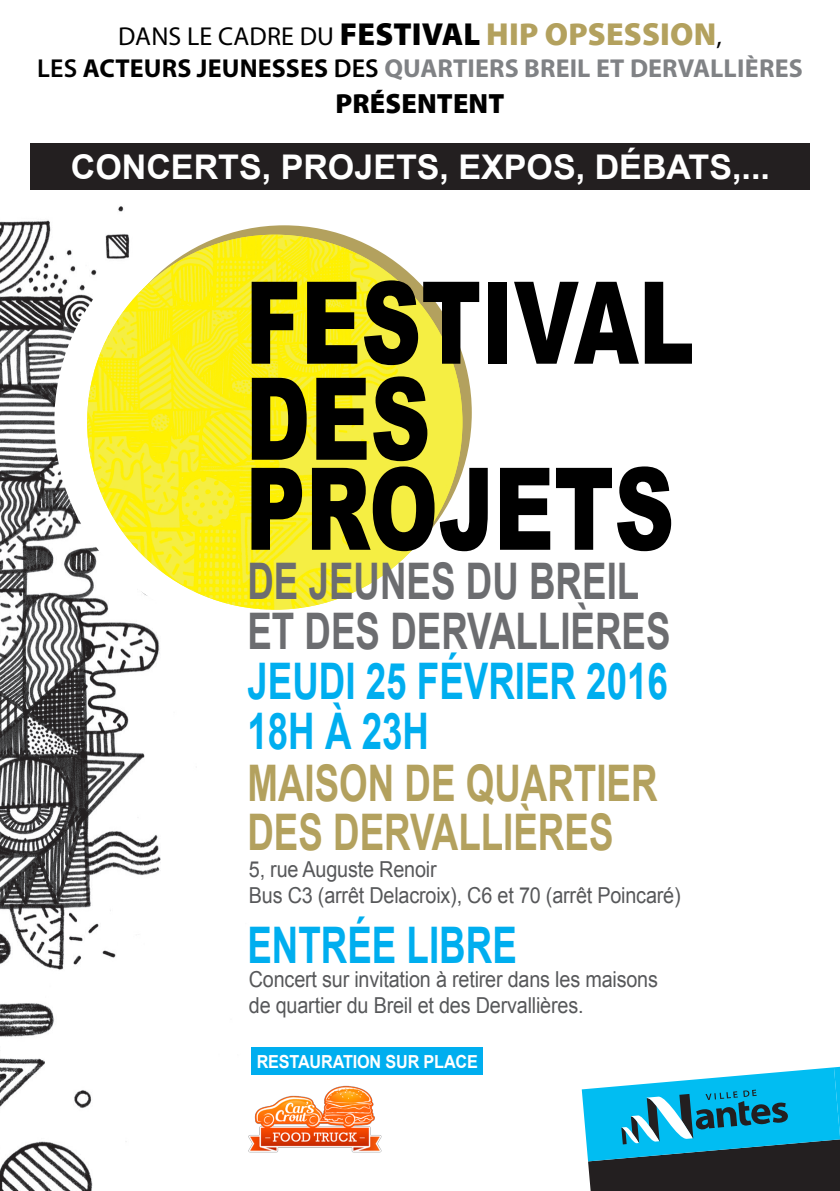
<style>
.page{position:relative;width:840px;height:1191px;background:#fff}
.page>*{position:absolute;margin:0;border:0;box-sizing:border-box;transform-origin:0 0}
.t1{font:900 114.4px "Arial";color:#000;scale:.73 1}
.t2{font:700 50.4px "Arial";color:#00aeef;scale:.73 1}
.t3{font:700 50.4px "Arial";color:#6c6d70;scale:.73 1}
.t4{font:700 50.4px "Arial";color:#b3a15e;scale:.73 1}
.t5{font:700 34px "Arial";color:#fff}
.t6{font:900 28px "Myriad Pro";letter-spacing:.005em;color:#000}
.t7{font:700 26px/32px "Myriad Pro";letter-spacing:.005em;color:#808285;text-align:center}
.t8{font:22px "Arial";letter-spacing:-.01em;color:#57585a;scale:.9 1}
.t9{font:700 18px "Arial";letter-spacing:-.01em;color:#fff;scale:.9 1}
.s1{font-weight:400;color:#000}
.s2{font-weight:900;font-size:32px;color:#000}
.s3{font-weight:900;font-size:32px;color:#b3a15e}
.s4{font-weight:600;color:#000}
.s5{color:#000}
</style>
<div class="page">
<img style="left:0;top:206px;width:161px;height:985px">
<div style="left:54px;top:210px;width:422px;height:422px;background:#fff;border-radius:50%"></div>
<div style="left:96px;top:225px;width:375px;height:375px;background:#b3a15e;border-radius:50%"></div>
<img style="left:87px;top:235px;width:375px;height:374px;border-radius:187px">
<div style="left:30px;top:144px;width:779px;height:46px;background:#231f20"></div>
<svg style="left:581px;top:1066px;width:258px;height:125px;background:#328ba4"></svg>
<div style="left:251px;top:1047px;width:232px;height:28px;background:#00aeef"></div>
<img style="left:248px;top:1085px;width:134px;height:68px">
<p class="t7" style="left:37px;top:19px;width:766px"><span class="s1">DANS LE CADRE DU</span> <span class="s2">FESTIVAL</span> <span class="s3">HIP OPSESSION</span><span class="s1">,<br></span><span class="s4">LES</span> <span class="s5">ACTEURS JEUNESSES</span> <span class="s4">DES</span> QUARTIERS BREIL ET DERVALLIÈRES</p>
<p class="t6" style="left:335px;top:88px;width:170px">PRÉSENTENT</p>
<p class="t5" style="left:71px;top:145px;width:700px">CONCERTS, PROJETS, EXPOS, DÉBATS,...</p>
<p class="t1" style="left:245px;top:240px;width:616px">FESTIVAL</p>
<p class="t1" style="left:245px;top:336px;width:255px">DES</p>
<p class="t1" style="left:245px;top:426px;width:588px">PROJETS</p>
<p class="t3" style="left:247px;top:548px;width:538px">DE JEUNES DU BREIL</p>
<p class="t3" style="left:247px;top:597px;width:581px">ET DES DERVALLIÈRES</p>
<p class="t2" style="left:247px;top:648px;width:577px">JEUDI 25 FÉVRIER 2016</p>
<p class="t2" style="left:247px;top:697px;width:250px">18H À 23H</p>
<p class="t4" style="left:247px;top:749px;width:563px">MAISON DE QUARTIER</p>
<p class="t4" style="left:247px;top:799px;width:502px">DES DERVALLIÈRES</p>
<p class="t8" style="left:249px;top:854px;width:210px">5, rue Auguste Renoir</p>
<p class="t8" style="left:249px;top:880px;width:481px">Bus C3 (arrêt Delacroix), C6 et 70 (arrêt Poincaré)</p>
<p class="t2" style="left:247px;top:911px;width:370px">ENTRÉE LIBRE</p>
<p class="t8" style="left:249px;top:964px;width:456px">Concert sur invitation à retirer dans les maisons</p>
<p class="t8" style="left:249px;top:990px;width:373px">de quartier du Breil et des Dervallières.</p>
<p class="t9" style="left:256px;top:1049px;width:247px">RESTAURATION SUR PLACE</p>
</div>
